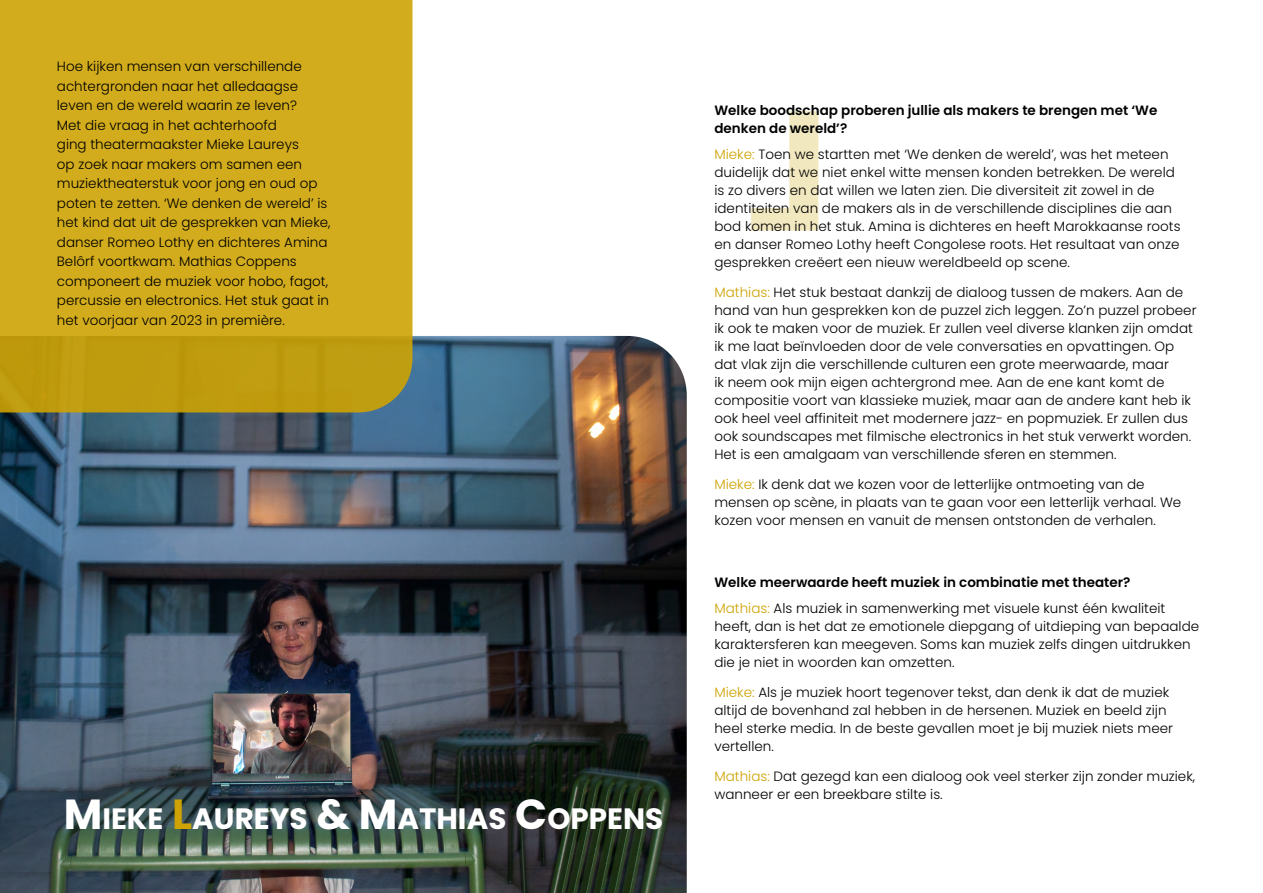
<style>
.page{position:relative;width:1263px;height:893px;background:#fff}
.page>*{position:absolute;margin:0;border:0;box-sizing:border-box;transform-origin:0 0}
.t1{font:700 29.4px "Poppins";color:#fff}
.t2{font:300 13.5px/18px "Poppins";color:#000}
.t3{font:600 13.5px/18px "Poppins";color:#000}
.s1{font-size:42px}
.s2{font-size:42px;color:#cea303}
.s3{color:#cea303}
.s4{font-weight:600}
</style>
<div class="page">
<img style="left:0;top:336px;width:687px;height:557px">
<svg style="left:0;top:0;width:412px;height:412px;background:#cea819"></svg>
<p class="t2" style="left:57px;top:57px;width:275px;line-height:19.5px">Hoe kijken mensen van verschillende achtergronden naar het alledaagse leven en de wereld waarin ze leven?<br>Met die vraag in het achterhoofd<br>ging theatermaakster Mieke Laureys<br>op zoek naar makers om samen een muziektheaterstuk voor jong en oud op poten te zetten. ‘We denken de wereld’ is het kind dat uit de gesprekken van Mieke, danser Romeo Lothy en dichteres Amina Belôrf voortkwam. Mathias Coppens componeert de muziek voor hobo, fagot, percussie en electronics. Het stuk gaat in het voorjaar van 2023 in première.</p>
<h1 class="t1" style="left:64px;top:802px;width:601px"><span class="s1">M</span> IEKE <span class="s2">L</span>AUREYS <span class="s1">&amp; M</span>ATHIAS <span class="s1">C</span>OPPENS</h1>
<p class="t3" style="left:714px;top:101px;width:444px">Welke boodschap proberen jullie als makers te brengen met ‘We denken de wereld’?</p>
<p class="t2" style="left:714px;top:145px;width:468px"><span class="s3">Mieke:</span> Toen we startten met ‘We denken de wereld’, was het meteen duidelijk dat we niet enkel witte mensen konden betrekken. De wereld is zo divers en dat willen we laten zien. Die diversiteit zit zowel in de identiteiten van de makers als in de verschillende disciplines die aan bod komen in het stuk. Amina is dichteres en heeft Marokkaanse roots en danser Romeo Lothy heeft Congolese roots. Het resultaat van onze gesprekken creëert een nieuw wereldbeeld op scene.</p>
<p class="t2" style="left:714px;top:283px;width:484px"><span class="s3">Mathias:</span> Het stuk bestaat dankzij de dialoog tussen de makers. Aan de hand van hun gesprekken kon de puzzel zich leggen. Zo’n puzzel probeer ik ook te maken voor de muziek. Er zullen veel diverse klanken zijn omdat ik me laat beïnvloeden door de vele conversaties en opvattingen. Op dat vlak zijn die verschillende culturen een grote meerwaarde, maar<br>ik neem ook mijn eigen achtergrond mee. Aan de ene kant komt de compositie voort van klassieke muziek, maar aan de andere kant heb ik ook heel veel affiniteit met modernere jazz- en popmuziek. Er zullen dus ook soundscapes met filmische electronics in het stuk verwerkt worden.<br>Het is een amalgaam van verschillende sferen en stemmen.</p>
<p class="t2" style="left:714px;top:475px;width:468px"><span class="s3">Mieke:</span> Ik denk dat we kozen voor de letterlijke ontmoeting van de mensen op scène, in plaats van te gaan voor een letterlijk verhaal. We kozen voor mensen en vanuit de mensen ontstonden de verhalen.</p>
<p class="t2" style="left:714px;top:569px;width:452px;line-height:26.5px"><span class="s4">Welke meerwaarde heeft muziek in combinatie met theater?<br></span><span class="s3">Mathias:</span> Als muziek in samenwerking met visuele kunst één kwaliteit</p>
<p class="t2" style="left:714px;top:617px;width:486px">heeft, dan is het dat ze emotionele diepgang of uitdieping van bepaalde karaktersferen kan meegeven. Soms kan muziek zelfs dingen uitdrukken die je niet in woorden kan omzetten.</p>
<p class="t2" style="left:714px;top:683px;width:460px"><span class="s3">Mieke:</span> Als je muziek hoort tegenover tekst, dan denk ik dat de muziek altijd de bovenhand zal hebben in de hersenen. Muziek en beeld zijn heel sterke media. In de beste gevallen moet je bij muziek niets meer vertellen.</p>
<p class="t2" style="left:714px;top:767px;width:482px"><span class="s3">Mathias:</span> Dat gezegd kan een dialoog ook veel sterker zijn zonder muziek, wanneer er een breekbare stilte is.</p>
</div>
